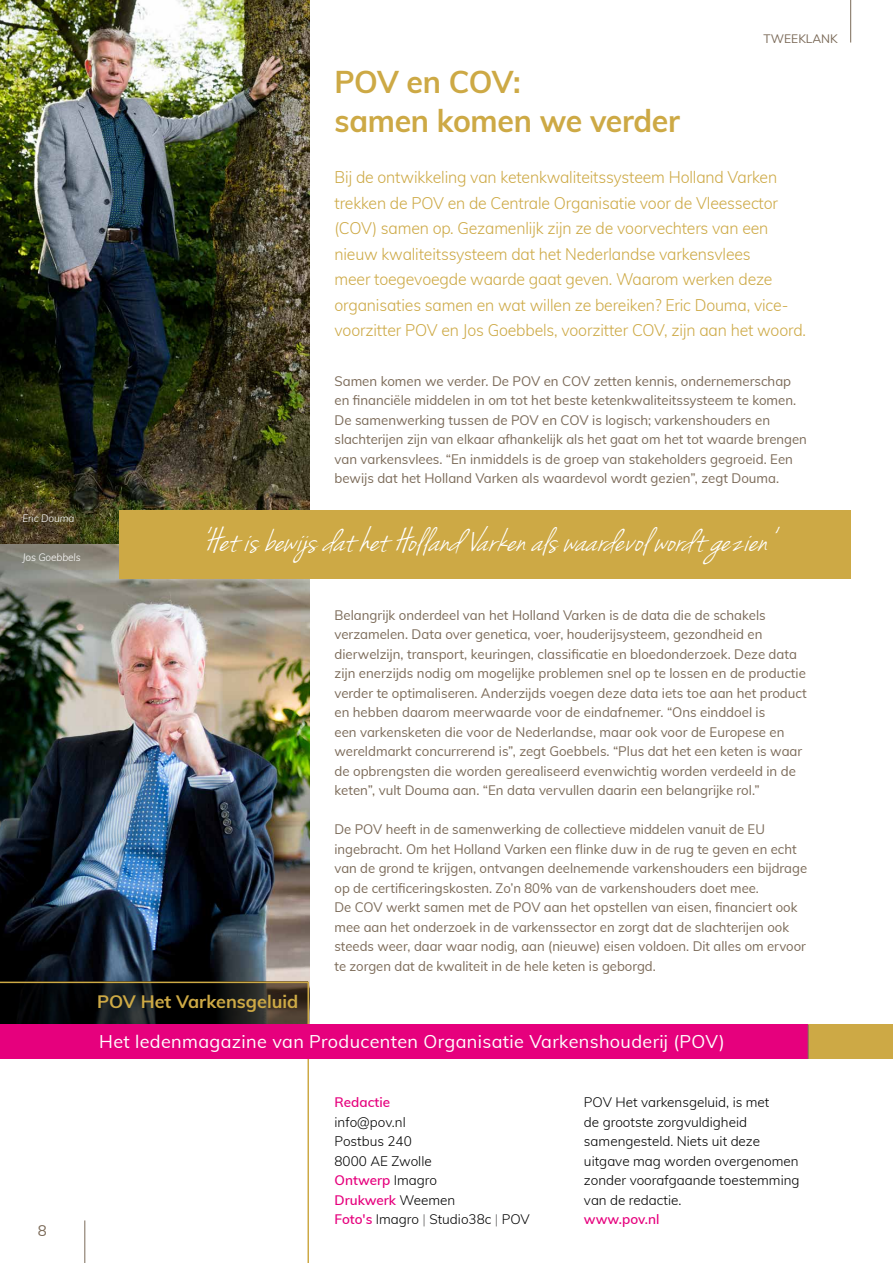
<style>
.page{position:relative;width:893px;height:1263px;background:#fff}
.page>*{position:absolute;margin:0;border:0;box-sizing:border-box;transform-origin:0 0}
.t1{font:italic 34.5px "Jenna Sue";color:#fff}
.t2{font:700 31.5px/39px "Muli";letter-spacing:-.01em;color:#cda945;scale:.96 1}
.t3{font:18px "Muli";letter-spacing:.02em;color:#fff}
.t4{font:700 18px "Muli";color:#cda945}
.t5{font:300 16.5px/25.5px "Muli";letter-spacing:-.01em;color:#cda945;scale:.96 1}
.t6{font:15px "Muli";color:#7b6a58}
.t7{font:13.5px/19.5px "Muli";color:#7b6a58}
.t8{font:300 13.5px/19.5px "Muli";color:#000}
.t9{font:600 13.5px "Muli";color:#e6007d}
.t10{font:12px "Muli";color:#7b6a58}
.t11{font:italic 300 10.5px "Muli";letter-spacing:-.01em;color:#fff;scale:.96 1}
.s1{font-weight:600;color:#e6007d}
.s2{color:#706f6f}
</style>
<div class="page">
<img style="left:0;top:0;width:309px;height:544px">
<img style="left:0;top:544px;width:309px;height:437px">
<div style="left:119px;top:510px;width:731px;height:68px;background:#cda945"></div>
<svg style="left:0;top:981px;width:309px;height:282px"></svg>
<div style="left:808px;top:1025px;width:85px;height:34px;background:#cda945"></div>
<div style="left:0;top:1025px;width:808px;height:34px;background:#e6007d"></div>
<hr style="left:808px;top:1025px;width:1px;height:34px;background:#7b6a58">
<hr style="left:85px;top:1220px;width:1px;height:43px;background:#7b6a58">
<hr style="left:850px;top:0;width:1px;height:43px;background:#7b6a58">
<p class="t11" style="left:22px;top:511px;width:56px">Eric Douma</p>
<p class="t11" style="left:22px;top:550px;width:62px">Jos Goebbels</p>
<p class="t10" style="left:763px;top:29px;width:76px">TWEEKLANK</p>
<h2 class="t2" style="left:334px;top:61px;width:361px">POV en COV:<br>samen komen we verder</h2>
<p class="t5" style="left:334px;top:164px;width:493px">Bij de ontwikkeling van ketenkwaliteitssysteem Holland Varken trekken de POV en de Centrale Organisatie voor de Vleessector (COV) samen op. Gezamenlijk zijn ze de voorvechters van een nieuw kwaliteitssysteem dat het Nederlandse varkensvlees<br>meer toegevoegde waarde gaat geven. Waarom werken deze organisaties samen en wat willen ze bereiken? Eric Douma, vice&shy;voorzitter POV en Jos Goebbels, voorzitter COV, zijn aan het woord.</p>
<p class="t7" style="left:334px;top:370px;width:474px">Samen komen we verder. De POV en COV zetten kennis, ondernemerschap en financiële middelen in om tot het beste ketenkwaliteitssysteem te komen.<br>De samenwerking tussen de POV en COV is logisch; varkenshouders en slachterijen zijn van elkaar afhankelijk als het gaat om het tot waarde brengen van varkensvlees. “En inmiddels is de groep van stakeholders gegroeid. Een bewijs dat het Holland Varken als waardevol wordt gezien”, zegt Douma.</p>
<h1 class="t1" style="left:199px;top:521px;width:592px">'HetisbewijsdathetHollandVarkenalswaardevolwordtgezien'</h1>
<p class="t7" style="left:334px;top:604px;width:474px">Belangrijk onderdeel van het Holland Varken is de data die de schakels verzamelen. Data over genetica, voer, houderijsysteem, gezondheid en dierwelzijn, transport, keuringen, classificatie en bloedonderzoek. Deze data zijn enerzijds nodig om mogelijke problemen snel op te lossen en de productie verder te optimaliseren. Anderzijds voegen deze data iets toe aan het product en hebben daarom meerwaarde voor de eindafnemer. “Ons einddoel is<br>een varkensketen die voor de Nederlandse, maar ook voor de Europese en wereldmarkt concurrerend is”, zegt Goebbels. “Plus dat het een keten is waar de opbrengsten die worden gerealiseerd evenwichtig worden verdeeld in de keten”, vult Douma aan. “En data vervullen daarin een belangrijke rol.”</p>
<p class="t7" style="left:334px;top:819px;width:474px">De POV heeft in de samenwerking de collectieve middelen vanuit de EU ingebracht. Om het Holland Varken een flinke duw in de rug te geven en echt van de grond te krijgen, ontvangen deelnemende varkenshouders een bijdrage op de certificeringskosten. Zo’n 80% van de varkenshouders doet mee.<br>De COV werkt samen met de POV aan het opstellen van eisen, financiert ook mee aan het onderzoek in de varkenssector en zorgt dat de slachterijen ook steeds weer, daar waar nodig, aan (nieuwe) eisen voldoen. Dit alles om ervoor te zorgen dat de kwaliteit in de hele keten is geborgd.</p>
<h3 class="t4" style="left:97px;top:988px;width:203px">POV Het Varkensgeluid</h3>
<h3 class="t3" style="left:99px;top:1028px;width:627px">Het ledenmagazine van Producenten Organisatie Varkenshouderij (POV)</h3>
<p class="t6" style="left:38px;top:1219px;width:10px">8</p>
<p class="t9" style="left:334px;top:1092px;width:57px">Redactie</p>
<p class="t8" style="left:334px;top:1111px;width:197px">info@pov.nl<br>Postbus 240<br>8000 AE Zwolle<br><span class="s1">Ontwerp</span> Imagro<br><span class="s1">Drukwerk</span> Weemen<br><span class="s1">Foto's</span> Imagro <span class="s2">|</span> Studio38c <span class="s2">|</span> POV</p>
<p class="t8" style="left:584px;top:1092px;width:217px">POV Het varkensgeluid, is met<br>de grootste zorgvuldigheid samengesteld. Niets uit deze uitgave mag worden overgenomen zonder voorafgaande toestemming van de redactie.</p>
<p class="t9" style="left:584px;top:1209px;width:77px">www.pov.nl</p>
</div>
